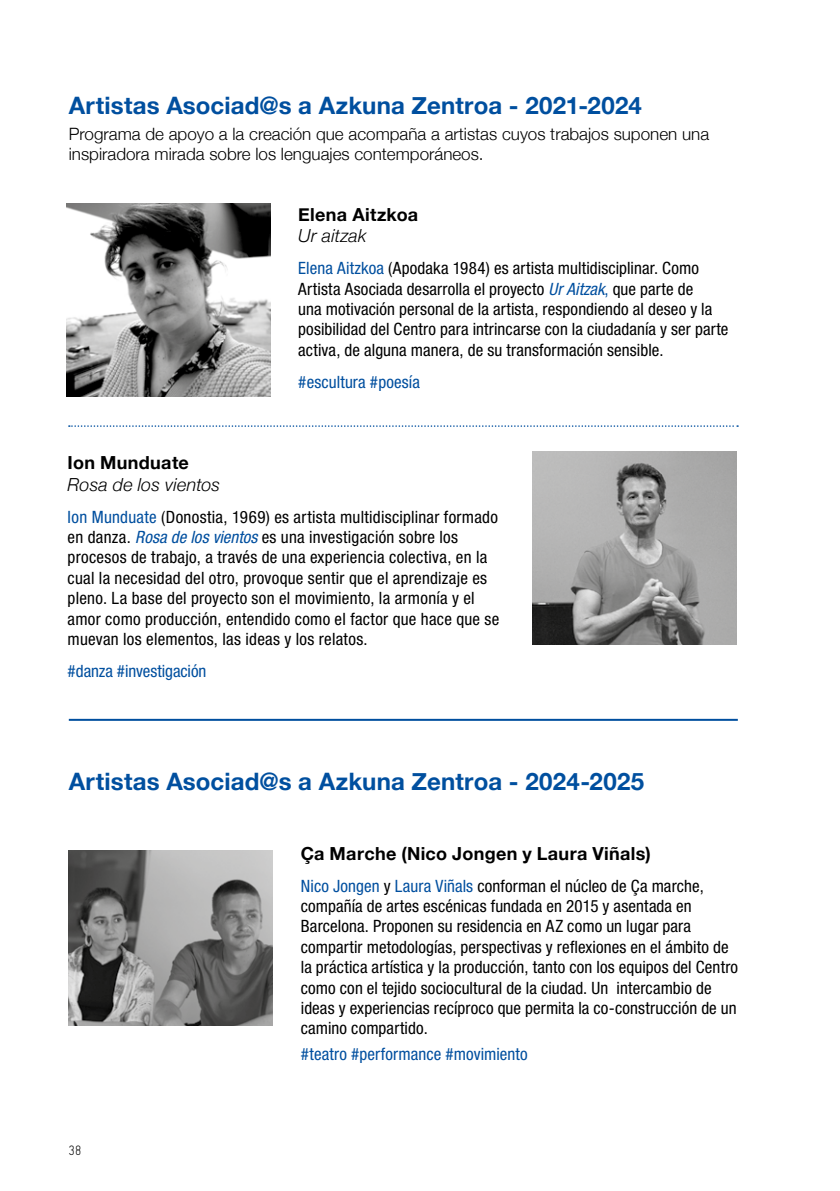
<style>
.page{position:relative;width:840px;height:1191px;background:#fff}
.page>*{position:absolute;margin:0;border:0;box-sizing:border-box;transform-origin:0 0}
.t1{font:700 24px "Helvetica Neue";letter-spacing:.005em;color:#004f9f}
.t2{font:700 18px "Helvetica Neue";letter-spacing:.02em;color:#000}
.t3{font:italic 300 18px "Helvetica Neue";letter-spacing:.01em;color:#000}
.t4{font:condensed 17px/20.4px "Helvetica Neue LT Std";letter-spacing:.01em;color:#000}
.t5{font:300 17px/20px "Helvetica Neue";color:#000}
.t6{font:condensed 17px "Helvetica Neue LT Std";letter-spacing:.005em;color:#004f9f}
.t7{font:13.6px "Alhondiga Bilbao Light Condensed L";color:#000}
.s1{color:#004f9f}
.s2{font-style:italic;color:#004f9f}
</style>
<div class="page">
<hr style="left:69px;top:719px;width:668px;height:2px;background:#004f9f">
<svg style="left:69px;top:425px;width:668px;height:2px"></svg>
<img style="left:66px;top:203px;width:204px;height:193px">
<img style="left:532px;top:451px;width:204px;height:193px">
<img style="left:68px;top:850px;width:204px;height:175px">
<h1 class="t1" style="left:69px;top:87px;width:574px">Artistas Asociad@s a Azkuna Zentroa - 2021-2024</h1>
<p class="t5" style="left:69px;top:122px;width:641px">Programa de apoyo a la creación que acompaña a artistas cuyos trabajos suponen una inspiradora mirada sobre los lenguajes contemporáneos.</p>
<p class="t2" style="left:298px;top:200px;width:121px">Elena Aitzkoa</p>
<p class="t3" style="left:298px;top:222px;width:70px">Ur aitzak</p>
<p class="t4" style="left:298px;top:258px;width:431px"><span class="s1">Elena Aitzkoa</span> (Apodaka 1984) es artista multidisciplinar. Como Artista Asociada desarrolla el proyecto <span class="s2">Ur Aitzak</span><span class="s1">,</span> que parte de<br>una motivación personal de la artista, respondiendo al deseo y la posibilidad del Centro para intrincarse con la ciudadanía y ser parte activa, de alguna manera, de su transformación sensible.</p>
<p class="t6" style="left:298px;top:372px;width:123px">#escultura #poesía</p>
<p class="t2" style="left:68px;top:448px;width:123px">Ion Munduate</p>
<p class="t3" style="left:68px;top:470px;width:154px">Rosa de los vientos</p>
<p class="t4" style="left:68px;top:506px;width:433px"><span class="s1">Ion Munduate</span> (Donostia, 1969) es artista multidisciplinar formado en danza. <span class="s2">Rosa de los vientos</span> es una investigación sobre los procesos de trabajo, a través de una experiencia colectiva, en la cual la necesidad del otro, provoque sentir que el aprendizaje es pleno. La base del proyecto son el movimiento, la armonía y el amor como producción, entendido como el factor que hace que se muevan los elementos, las ideas y los relatos.</p>
<p class="t6" style="left:68px;top:661px;width:140px">#danza #investigación</p>
<h1 class="t1" style="left:69px;top:763px;width:576px">Artistas Asociad@s a Azkuna Zentroa - 2024-2025</h1>
<p class="t7" style="left:68px;top:1142px;width:15px">38</p>
<p class="t2" style="left:300px;top:839px;width:351px">Ça Marche (Nico Jongen y Laura Viñals)</p>
<p class="t4" style="left:300px;top:875px;width:438px"><span class="s1">Nico Jongen</span> y <span class="s1">Laura Viñals</span> conforman el núcleo de Ça marche, compañía de artes escénicas fundada en 2015 y asentada en Barcelona. Proponen su residencia en AZ como un lugar para compartir metodologías, perspectivas y reflexiones en el ámbito de la práctica artística y la producción, tanto con los equipos del Centro como con el tejido sociocultural de la ciudad. Un intercambio de ideas y experiencias recíproco que permita la co-construcción de un camino compartido.</p>
<p class="t6" style="left:300px;top:1044px;width:228px">#teatro #performance #movimiento</p>
</div>
